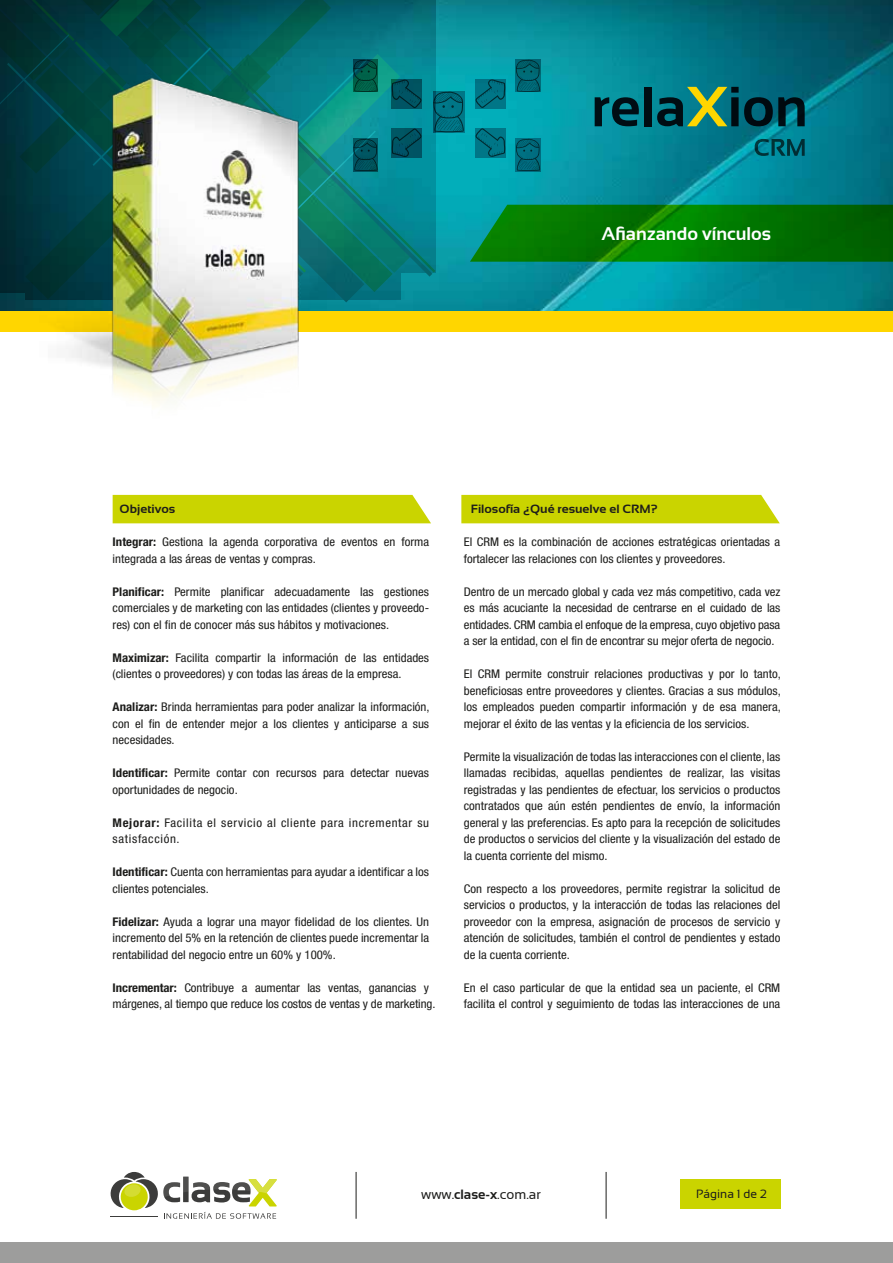
<style>
.page{position:relative;width:893px;height:1263px;background:#fff}
.page>*{position:absolute;margin:0;border:0;box-sizing:border-box;transform-origin:0 0}
.t1{font:700 18.45px "Sansation";color:#fff}
.t2{font:13.5px "Sansation";color:#1d1d1b}
.t3{font:condensed 12px/16.5px "Helvetica Neue";color:#1d1d1b;scale:1.07 1}
.t4{font:condensed 12px/16.5px "Helvetica Neue";letter-spacing:.05em;color:#1d1d1b;scale:1.07 1}
.t5{font:700 12px "Sansation";color:#1d1d1b;scale:1.07 1}
.t6{font:12px "Sansation";color:#1d1d1b}
.s1{font-weight:700}
</style>
<div class="page">
<img style="left:0;top:0;width:893px;height:311px">
<svg style="left:400px;top:0;width:32px;height:277px;background:#04848f"></svg>
<svg style="left:364px;top:226px;width:36px;height:73px;background:#05756d"></svg>
<svg style="left:19px;top:226px;width:345px;height:76px;background:#065f5f"></svg>
<svg style="left:470px;top:205px;width:423px;height:57px;background:#037809"></svg>
<div style="left:113px;top:495px;width:318px;height:28px;background:#cad400"></div>
<div style="left:461px;top:495px;width:319px;height:28px;background:#cad400"></div>
<div style="left:0;top:311px;width:893px;height:21px;background:#ffd600"></div>
<div style="left:0;top:1242px;width:893px;height:21px;background:#9d9d9c"></div>
<svg style="left:110px;top:1172px;width:167px;height:47px"></svg>
<hr style="left:111px;top:1216px;width:47px;height:1px;background:#3c3c3b">
<div style="left:680px;top:1179px;width:100px;height:29px;background:#cad400"></div>
<hr style="left:356px;top:1172px;width:1px;height:47px;background:#1d1d1b">
<hr style="left:606px;top:1172px;width:1px;height:47px;background:#1d1d1b">
<img style="left:40px;top:226px;width:261px;height:180px">
<svg style="left:476px;top:128px;width:29px;height:29px"></svg>
<svg style="left:476px;top:79px;width:29px;height:29px"></svg>
<svg style="left:433px;top:92px;width:31px;height:40px"></svg>
<svg style="left:516px;top:60px;width:24px;height:32px"></svg>
<svg style="left:0;top:0;width:421px;height:226px;background:#397b77"></svg>
<svg style="left:516px;top:139px;width:24px;height:32px"></svg>
<svg style="left:595px;top:97px;width:44px;height:29px"></svg>
<div style="left:644px;top:87px;width:8px;height:39px;background:#000d13"></div>
<svg style="left:755px;top:139px;width:50px;height:17px"></svg>
<svg style="left:657px;top:87px;width:148px;height:39px;background:#1e6055"></svg>
<h1 class="t1" style="left:601px;top:223px;width:171px">Afianzando vínculos</h1>
<p class="t5" style="left:120px;top:502px;width:54px">Objetivos</p>
<p class="t3" style="left:113px;top:533px;width:297px"><span class="s1">Integrar:</span> Gestiona la agenda corporativa de eventos en forma integrada a las áreas de ventas y compras.</p>
<p class="t3" style="left:113px;top:583px;width:297px;text-align:justify"><span class="s1">Planificar:</span> Permite planificar adecuadamente las gestiones comerciales y de marketing con las entidades (clientes y proveedo&shy;res) con el fin de conocer más sus hábitos y motivaciones.</p>
<p class="t3" style="left:113px;top:649px;width:297px"><span class="s1">Maximizar:</span> Facilita compartir la información de las entidades (clientes o proveedores) y con todas las áreas de la empresa.</p>
<p class="t3" style="left:113px;top:698px;width:298px;text-align:justify"><span class="s1">Analizar:</span> Brinda herramientas para poder analizar la información, con el fin de entender mejor a los clientes y anticiparse a sus necesidades.</p>
<p class="t3" style="left:113px;top:764px;width:297px"><span class="s1">Identificar:</span> Permite contar con recursos para detectar nuevas oportunidades de negocio.</p>
<p class="t4" style="left:113px;top:814px;width:297px"><span class="s1">Mejorar:</span> Facilita el servicio al cliente para incrementar su satisfacción.</p>
<p class="t3" style="left:113px;top:863px;width:297px"><span class="s1">Identificar:</span> Cuenta con herramientas para ayudar a identificar a los clientes potenciales.</p>
<p class="t3" style="left:113px;top:913px;width:297px;text-align:justify"><span class="s1">Fidelizar:</span> Ayuda a lograr una mayor fidelidad de los clientes. Un incremento del 5% en la retención de clientes puede incrementar la rentabilidad del negocio entre un 60% y 100%.</p>
<p class="t3" style="left:113px;top:979px;width:303px"><span class="s1">Incrementar:</span> Contribuye a aumentar las ventas, ganancias y márgenes, al tiempo que reduce los costos de ventas y de marketing.</p>
<p class="t5" style="left:471px;top:502px;width:176px">Filosofía ¿Qué resuelve el CRM?</p>
<p class="t3" style="left:464px;top:533px;width:297px">El CRM es la combinación de acciones estratégicas orientadas a fortalecer las relaciones con los clientes y proveedores.</p>
<p class="t3" style="left:464px;top:583px;width:297px;text-align:justify">Dentro de un mercado global y cada vez más competitivo, cada vez es más acuciante la necesidad de centrarse en el cuidado de las entidades. CRM cambia el enfoque de la empresa, cuyo objetivo pasa a ser la entidad, con el fin de encontrar su mejor oferta de negocio.</p>
<p class="t3" style="left:464px;top:665px;width:298px;text-align:justify">El CRM permite construir relaciones productivas y por lo tanto, beneficiosas entre proveedores y clientes. Gracias a sus módulos, los empleados pueden compartir información y de esa manera, mejorar el éxito de las ventas y la eficiencia de los servicios.</p>
<p class="t3" style="left:464px;top:748px;width:297px;text-align:justify">Permite la visualización de todas las interacciones con el cliente, las llamadas recibidas, aquellas pendientes de realizar, las visitas registradas y las pendientes de efectuar, los servicios o productos contratados que aún estén pendientes de envío, la información general y las preferencias. Es apto para la recepción de solicitudes de productos o servicios del cliente y la visualización del estado de la cuenta corriente del mismo.</p>
<p class="t3" style="left:464px;top:880px;width:297px;text-align:justify">Con respecto a los proveedores, permite registrar la solicitud de servicios o productos, y la interacción de todas las relaciones del proveedor con la empresa, asignación de procesos de servicio y atención de solicitudes, también el control de pendientes y estado de la cuenta corriente.</p>
<p class="t3" style="left:464px;top:979px;width:297px">En el caso particular de que la entidad sea un paciente, el CRM facilita el control y seguimiento de todas las interacciones de una</p>
<p class="t2" style="left:421px;top:1187px;width:121px">www.<span class="s1">clase-x</span>.com.ar</p>
<p class="t6" style="left:696px;top:1187px;width:72px">Página 1 de 2</p>
</div>
